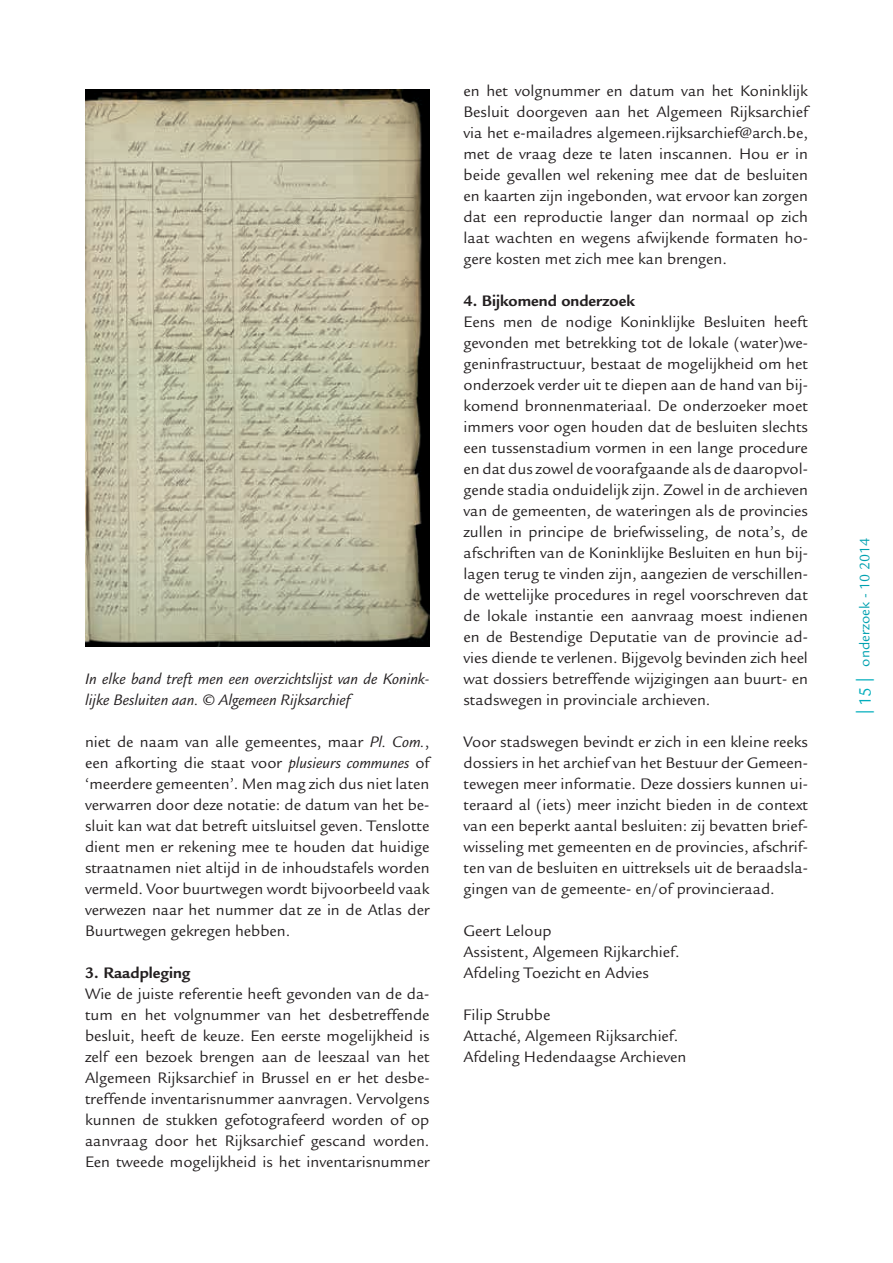
<style>
.page{position:relative;width:893px;height:1263px;background:#fff}
.page>*{position:absolute;margin:0;border:0;box-sizing:border-box;transform-origin:0 0}
.t1{font:16.5px/21px "Legacy Sans Std";color:#231f20;text-align:justify}
.t2{font:italic 16.5px/21px "Legacy Sans Std";color:#231f20}
.t3{font:700 16.5px "Legacy Sans Std";color:#231f20}
.t4{font:15px "Legacy Sans Std";color:#00a1b0}
.s1{font-style:italic}
.s2{font-family:"Myriad Pro";font-size:18px;color:#00adbc}
.s3{font-size:18px;color:#00adbc}
</style>
<div class="page">
<img style="left:85px;top:89px;width:344px;height:558px">
<p class="t2" style="left:85px;top:669px;width:346px">In elke band treft men een overzichtslijst van de Konink&shy;lijke Besluiten aan. © Algemeen Rijksarchief</p>
<p class="t1" style="left:85px;top:731px;width:346px">niet de naam van alle gemeentes, maar <span class="s1">Pl. Com.</span>, een afkorting die staat voor <span class="s1">plusieurs communes</span> of ‘meerdere gemeenten’. Men mag zich dus niet laten verwarren door deze notatie: de datum van het be&shy;sluit kan wat dat betreft uitsluitsel geven. Tenslotte dient men er rekening mee te houden dat huidige straatnamen niet altijd in de inhoudstafels worden vermeld. Voor buurtwegen wordt bijvoorbeeld vaak verwezen naar het nummer dat ze in de Atlas der Buurtwegen gekregen hebben.</p>
<p class="t3" style="left:85px;top:963px;width:107px">3. Raadpleging</p>
<p class="t1" style="left:85px;top:984px;width:346px">Wie de juiste referentie heeft gevonden van de da&shy;tum en het volgnummer van het desbetreffende besluit, heeft de keuze. Een eerste mogelijkheid is zelf een bezoek brengen aan de leeszaal van het Algemeen Rijksarchief in Brussel en er het desbe&shy;treffende inventarisnummer aanvragen. Vervolgens kunnen de stukken gefotografeerd worden of op aanvraag door het Rijksarchief gescand worden.<br>Een tweede mogelijkheid is het inventarisnummer</p>
<p class="t1" style="left:463px;top:81px;width:346px">en het volgnummer en datum van het Koninklijk Besluit doorgeven aan het Algemeen Rijksarchief via het e-mailadres algemeen.rijksarchief@arch.be, met de vraag deze te laten inscannen. Hou er in beide gevallen wel rekening mee dat de besluiten en kaarten zijn ingebonden, wat ervoor kan zorgen dat een reproductie langer dan normaal op zich laat wachten en wegens afwijkende formaten ho&shy;gere kosten met zich mee kan brengen.</p>
<p class="t3" style="left:463px;top:291px;width:173px">4. Bijkomend onderzoek</p>
<p class="t1" style="left:463px;top:312px;width:346px">Eens men de nodige Koninklijke Besluiten heeft gevonden met betrekking tot de lokale (water)we&shy;geninfrastructuur, bestaat de mogelijkheid om het onderzoek verder uit te diepen aan de hand van bij&shy;komend bronnenmateriaal. De onderzoeker moet immers voor ogen houden dat de besluiten slechts een tussenstadium vormen in een lange procedure en dat dus zowel de voorafgaande als de daaropvol&shy;gende stadia onduidelijk zijn. Zowel in de archieven van de gemeenten, de wateringen als de provincies zullen in principe de briefwisseling, de nota’s, de afschriften van de Koninklijke Besluiten en hun bij&shy;lagen terug te vinden zijn, aangezien de verschillen&shy;de wettelijke procedures in regel voorschreven dat de lokale instantie een aanvraag moest indienen en de Bestendige Deputatie van de provincie ad&shy;vies diende te verlenen. Bijgevolg bevinden zich heel wat dossiers betreffende wijzigingen aan buurt- en stadswegen in provinciale archieven.</p>
<p class="t1" style="left:463px;top:732px;width:346px">Voor stadswegen bevindt er zich in een kleine reeks dossiers in het archief van het Bestuur der Gemeen&shy;tewegen meer informatie. Deze dossiers kunnen ui&shy;teraard al (iets) meer inzicht bieden in de context van een beperkt aantal besluiten: zij bevatten brief&shy;wisseling met gemeenten en de provincies, afschrif&shy;ten van de besluiten en uittreksels uit de beraadsla&shy;gingen van de gemeente- en/of provincieraad.</p>
<p class="t1" style="left:463px;top:921px;width:218px;text-align:left">Geert Leloup<br>Assistent, Algemeen Rijkarchief.<br>Afdeling Toezicht en Advies</p>
<p class="t1" style="left:463px;top:1005px;width:224px;text-align:left">Filip Strubbe<br>Attaché, Algemeen Rijksarchief.<br>Afdeling Hedendaagse Archieven</p>
<p class="t4" style="left:856px;top:714px;width:178px;rotate:-90deg"><span class="s2">|</span> <span class="s3">15</span> <span class="s2">|</span> onderzoek - 10 2014</p>
</div>
